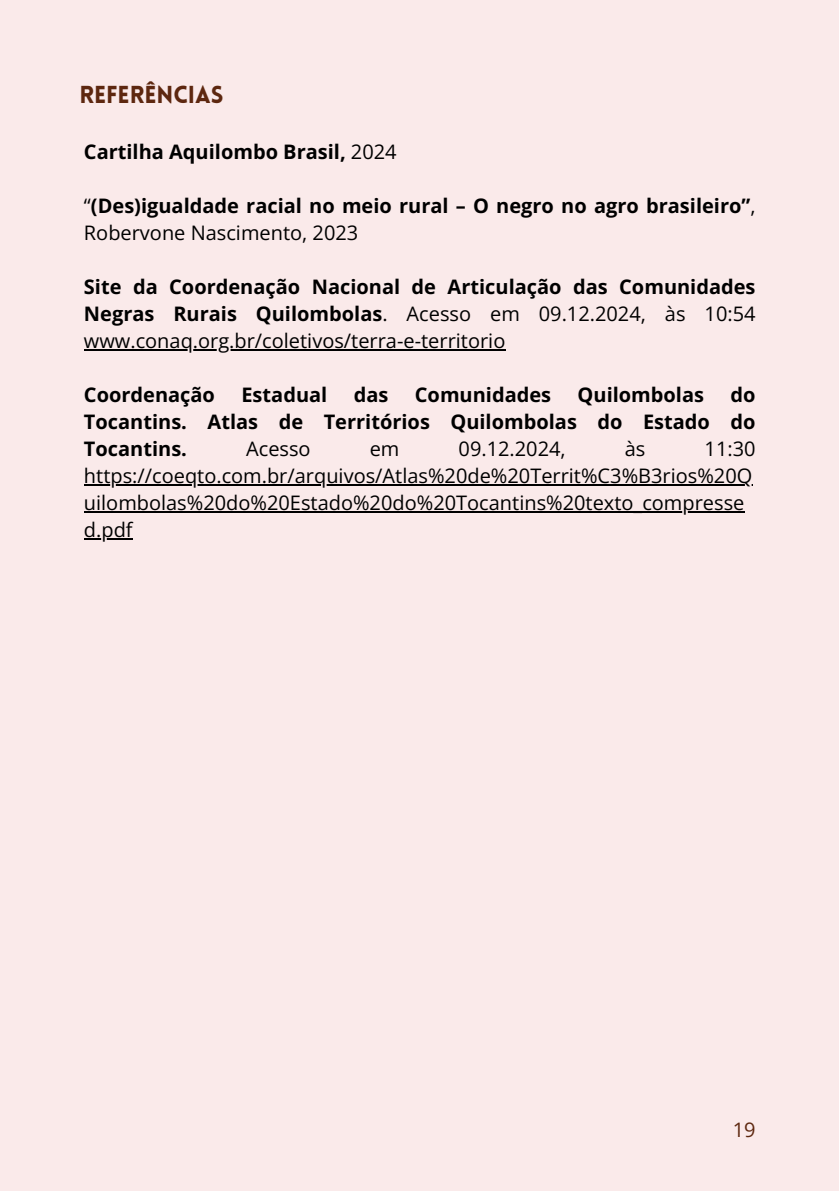
<style>
.page{position:relative;width:839px;height:1191px;background:#fff}
.page>*{position:absolute;margin:0;border:0;box-sizing:border-box;transform-origin:0 0}
.t1{font:900 24px "Lovelo";color:#5d270f}
.t2{font:700 20px/27px "Open Sans";color:#000;text-align:justify}
.t3{font:20px/27px "Open Sans";color:#000}
.t4{font:20px "Open Sans";color:#5d270f}
.s1{font-weight:400}
</style>
<div class="page">
<div style="left:0;top:0;width:838px;height:1191px;background:#faeaea"></div>
<hr style="left:84px;top:349px;width:421px;height:2px;background:#000">
<hr style="left:84px;top:484px;width:668px;height:2px;background:#000">
<hr style="left:84px;top:511px;width:660px;height:2px;background:#000">
<hr style="left:84px;top:538px;width:49px;height:2px;background:#000">
<p class="t1" style="left:79px;top:80px;width:146px">REFERÊNCIAS</p>
<p class="t2" style="left:84px;top:138px;width:314px">Cartilha Aquilombo Brasil, <span class="s1">2024</span></p>
<p class="t2" style="left:84px;top:192px;width:673px"><span class="s1">“</span>(Des)igualdade racial no meio rural – O negro no agro brasileiro”<span class="s1">,<br>Robervone Nascimento, 2023</span></p>
<p class="t2" style="left:84px;top:273px;width:673px">Site da Coordenação Nacional de Articulação das Comunidades Negras Rurais Quilombolas<span class="s1">. Acesso em 09.12.2024, às 10:54 www.conaq.org.br/coletivos/terra-e-territorio</span></p>
<p class="t2" style="left:84px;top:381px;width:132px">Coordenação</p>
<p class="t2" style="left:241px;top:381px;width:87px">Estadual</p>
<p class="t2" style="left:354px;top:381px;width:36px">das</p>
<p class="t2" style="left:415px;top:381px;width:138px">Comunidades</p>
<p class="t2" style="left:577px;top:381px;width:128px">Quilombolas</p>
<p class="t2" style="left:84px;top:381px;width:673px;text-indent:646px">do Tocantins. Atlas de Territórios Quilombolas do Estado do Tocantins.</p>
<p class="t3" style="left:246px;top:435px;width:66px">Acesso</p>
<p class="t3" style="left:370px;top:435px;width:31px">em</p>
<p class="t3" style="left:458px;top:435px;width:109px">09.12.2024,</p>
<p class="t3" style="left:624px;top:435px;width:22px">às</p>
<p class="t3" style="left:84px;top:435px;width:673px;text-indent:620px">11:30 https://coeqto.com.br/arquivos/Atlas%20de%20Territ%C3%B3rios%20Q uilombolas%20do%20Estado%20do%20Tocantins%20texto_compresse d.pdf</p>
<p class="t4" style="left:732px;top:1117px;width:24px">19</p>
</div>
